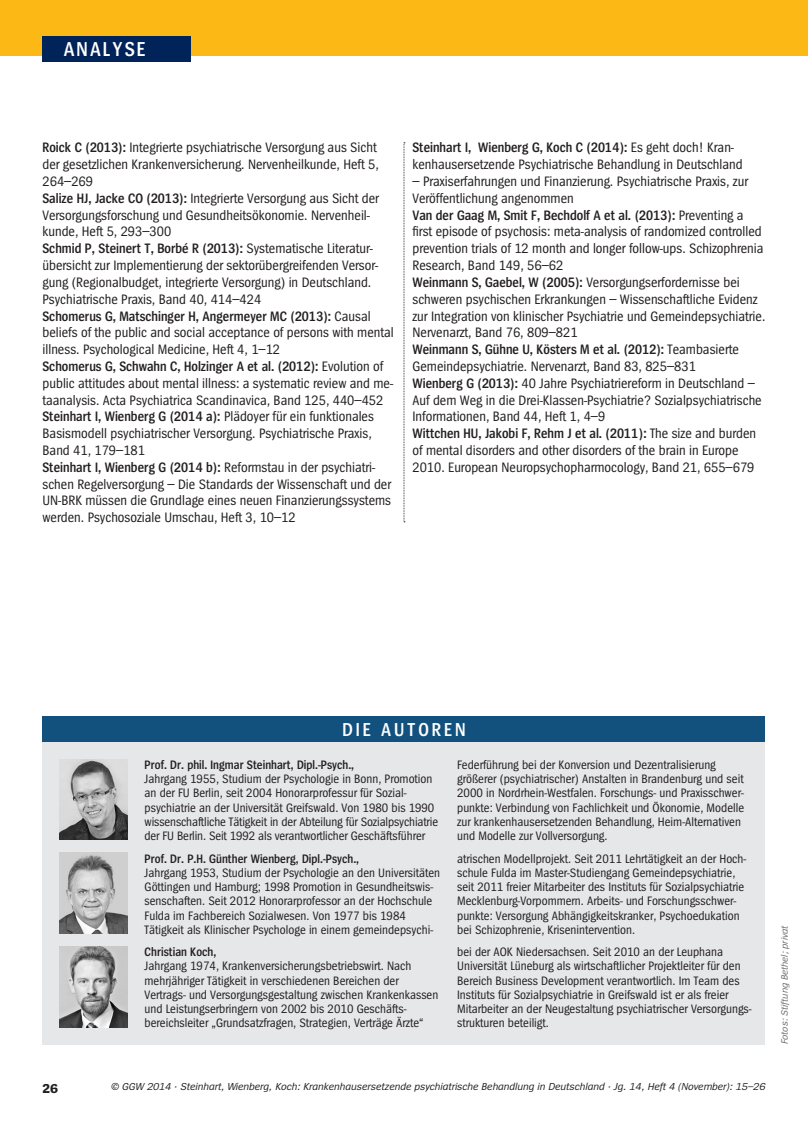
<style>
.page{position:relative;width:808px;height:1127px;background:#fff}
.page>*{position:absolute;margin:0;border:0;box-sizing:border-box;transform-origin:0 0}
.t1{font:600 21px "Spiegel Cd";letter-spacing:.1em;color:#fff}
.t2{font:600 19.5px "Spiegel Cd";letter-spacing:.15em;color:#fff}
.Literatur_Lauftext{font:14.25px/16.8px "Spiegel Cd";color:#231f20}
.t3{font:700 13.5px "Spiegel";color:#231f20}
.Autorentext{font:12.75px/14.2px "Spiegel Cd";color:#231f20}
.Autorentext-2{font:600 12.75px "Spiegel Cd";color:#231f20}
.t4{font:italic 10.5px "Spiegel";color:#231f20}
.t5{font:italic 9.75px "Spiegel";color:#6c6d70}
.s1{font-weight:600}
</style>
<div class="page">
<div style="left:0;top:0;width:808px;height:55px;background:#fcb814"></div>
<div style="left:43px;top:36px;width:148px;height:26px;background:#002359"></div>
<svg style="left:404px;top:142px;width:1px;height:380px"></svg>
<div style="left:43px;top:740px;width:722px;height:304px;background:#e6e7e9"></div>
<div style="left:43px;top:716px;width:722px;height:26px;background:#12517d"></div>
<img style="left:60px;top:759px;width:68px;height:81px">
<img style="left:60px;top:853px;width:68px;height:80px">
<img style="left:60px;top:946px;width:68px;height:81px">
<h1 class="t1" style="left:64px;top:38px;width:83px">ANALYSE</h1>
<p class="Literatur_Lauftext" style="left:43px;top:140px;width:338px"><span class="s1">Roick C (2013):</span> Integrierte psychiatrische Versorgung aus Sicht der gesetzlichen Krankenversicherung. Nervenheilkunde, Heft 5,<br>264–269</p>
<p class="Literatur_Lauftext" style="left:43px;top:190px;width:338px"><span class="s1">Salize HJ, Jacke CO (2013):</span> Integrierte Versorgung aus Sicht der<br>Versorgungsforschung und Gesundheitsökonomie. Nervenheil&shy;kunde, Heft 5, 293–300</p>
<p class="Literatur_Lauftext" style="left:43px;top:241px;width:337px"><span class="s1">Schmid P, Steinert T, Borbé R (2013):</span> Systematische Literatur&shy;übersicht zur Implementierung der sektorübergreifenden Versor&shy;gung (Regionalbudget, integrierte Versorgung) in Deutschland.<br>Psychiatrische Praxis, Band 40, 414–424</p>
<p class="Literatur_Lauftext" style="left:43px;top:308px;width:353px"><span class="s1">Schomerus G, Matschinger H, Angermeyer MC (2013):</span> Causal beliefs of the public and social acceptance of persons with mental illness. Psychological Medicine, Heft 4, 1–12</p>
<p class="Literatur_Lauftext" style="left:43px;top:358px;width:352px"><span class="s1">Schomerus G, Schwahn C, Holzinger A et al. (2012):</span> Evolution of public attitudes about mental illness: a systematic review and me&shy;taanalysis. Acta Psychiatrica Scandinavica, Band 125, 440–452</p>
<p class="Literatur_Lauftext" style="left:43px;top:409px;width:333px"><span class="s1">Steinhart I, Wienberg G (2014 a):</span> Plädoyer für ein funktionales<br>Basismodell psychiatrischer Versorgung. Psychiatrische Praxis,<br>Band 41, 179–181</p>
<p class="Literatur_Lauftext" style="left:43px;top:459px;width:350px"><span class="s1">Steinhart I, Wienberg G (2014 b):</span> Reformstau in der psychiatri&shy;schen Regelversorgung – Die Standards der Wissenschaft und der UN-BRK müssen die Grundlage eines neuen Finanzierungssystems werden. Psychosoziale Umschau, Heft 3, 10–12</p>
<p class="Literatur_Lauftext" style="left:412px;top:140px;width:332px"><span class="s1">Steinhart I, Wienberg G, Koch C (2014):</span> Es geht doch! Kran&shy;kenhausersetzende Psychiatrische Behandlung in Deutschland</p>
<p class="Literatur_Lauftext" style="left:412px;top:173px;width:337px">– Praxiserfahrungen und Finanzierung. Psychiatrische Praxis, zur<br>Veröffentlichung angenommen</p>
<p class="Literatur_Lauftext" style="left:412px;top:207px;width:353px"><span class="s1">Van der Gaag M, Smit F, Bechdolf A et al. (2013):</span> Preventing a first episode of psychosis: meta-analysis of randomized controlled prevention trials of 12 month and longer follow-ups. Schizophrenia Research, Band 149, 56–62</p>
<p class="Literatur_Lauftext" style="left:412px;top:274px;width:354px"><span class="s1">Weinmann S, Gaebel, W (2005):</span> Versorgungserfordernisse bei schweren psychischen Erkrankungen – Wissenschaftliche Evidenz zur Integration von klinischer Psychiatrie und Gemeindepsychiatrie.<br>Nervenarzt, Band 76, 809–821</p>
<p class="Literatur_Lauftext" style="left:412px;top:341px;width:328px"><span class="s1">Weinmann S, Gühne U, Kösters M et al. (2012):</span> Teambasierte<br>Gemeindepsychiatrie. Nervenarzt, Band 83, 825–831</p>
<p class="Literatur_Lauftext" style="left:412px;top:375px;width:351px"><span class="s1">Wienberg G (2013):</span> 40 Jahre Psychiatriereform in Deutschland –<br>Auf dem Weg in die Drei-Klassen-Psychiatrie? Sozialpsychiatrische<br>Informationen, Band 44, Heft 1, 4–9</p>
<p class="Literatur_Lauftext" style="left:412px;top:425px;width:345px"><span class="s1">Wittchen HU, Jakobi F, Rehm J et al. (2011):</span> The size and burden of mental disorders and other disorders of the brain in Europe<br>2010. European Neuropsychopharmocology, Band 21, 655–679</p>
<p class="t2" style="left:342px;top:720px;width:125px">DIE AUTOREN</p>
<p class="Autorentext-2" style="left:145px;top:758px;width:211px">Prof. Dr. phil. Ingmar Steinhart, Dipl.-Psych.,</p>
<p class="Autorentext" style="left:145px;top:772px;width:295px">Jahrgang 1955, Studium der Psychologie in Bonn, Promotion an der FU Berlin, seit 2004 Honorarprofessur für Sozial&shy;psychiatrie an der Universität Greifswald. Von 1980 bis 1990 wissenschaftliche Tätigkeit in der Abteilung für Sozialpsychiatrie der FU Berlin. Seit 1992 als verantwortlicher Geschäftsführer</p>
<p class="Autorentext" style="left:457px;top:758px;width:289px">Federführung bei der Konversion und Dezentralisierung größerer (psychiatrischer) Anstalten in Brandenburg und seit 2000 in Nordrhein-Westfalen. Forschungs- und Praxisschwer&shy;punkte: Verbindung von Fachlichkeit und Ökonomie, Modelle zur krankenhausersetzenden Behandlung, Heim-Alternativen und Modelle zur Vollversorgung.</p>
<p class="Autorentext-2" style="left:145px;top:852px;width:216px">Prof. Dr. P.H. Günther Wienberg, Dipl.-Psych.,</p>
<p class="Autorentext" style="left:145px;top:866px;width:297px">Jahrgang 1953, Studium der Psychologie an den Universitäten Göttingen und Hamburg; 1998 Promotion in Gesundheitswis&shy;senschaften. Seit 2012 Honorarprofessor an der Hochschule Fulda im Fachbereich Sozialwesen. Von 1977 bis 1984<br>Tätigkeit als Klinischer Psychologe in einem gemeindepsychi-</p>
<p class="Autorentext-2" style="left:145px;top:945px;width:73px">Christian Koch,</p>
<p class="Autorentext" style="left:145px;top:959px;width:295px">Jahrgang 1974, Krankenversicherungsbetriebswirt. Nach mehrjähriger Tätigkeit in verschiedenen Bereichen der Vertrags- und Versorgungsgestaltung zwischen Krankenkassen und Leistungserbringern von 2002 bis 2010 Geschäfts&shy;bereichsleiter „Grundsatzfragen, Strategien, Verträge Ärzte“</p>
<p class="Autorentext" style="left:457px;top:851px;width:291px">atrischen Modellprojekt. Seit 2011 Lehrtätigkeit an der Hoch&shy;schule Fulda im Master-Studiengang Gemeindepsychiatrie, seit 2011 freier Mitarbeiter des Instituts für Sozialpsychiatrie Mecklenburg-Vorpommern. Arbeits- und Forschungsschwer&shy;punkte: Versorgung Abhängigkeitskranker, Psychoedukation bei Schizophrenie, Krisenintervention.</p>
<p class="Autorentext" style="left:457px;top:945px;width:296px">bei der AOK Niedersachsen. Seit 2010 an der Leuphana Universität Lüneburg als wirtschaftlicher Projektleiter für den Bereich Business Development verantwortlich. Im Team des Instituts für Sozialpsychiatrie in Greifswald ist er als freier Mitarbeiter an der Neugestaltung psychiatrischer Versorgungs&shy;strukturen beteiligt.</p>
<p class="t5" style="left:780px;top:1044px;width:120px;rotate:-90deg">Fotos: Stiftung Bethel; privat</p>
<p class="t3" style="left:43px;top:1081px;width:17px">26</p>
<p class="t4" style="left:111px;top:1081px;width:656px">© GGW 2014 · Steinhart, Wienberg, Koch: Krankenhausersetzende psychiatrische Behandlung in Deutschland · Jg. 14, Heft 4 (November): 15–26</p>
</div>
